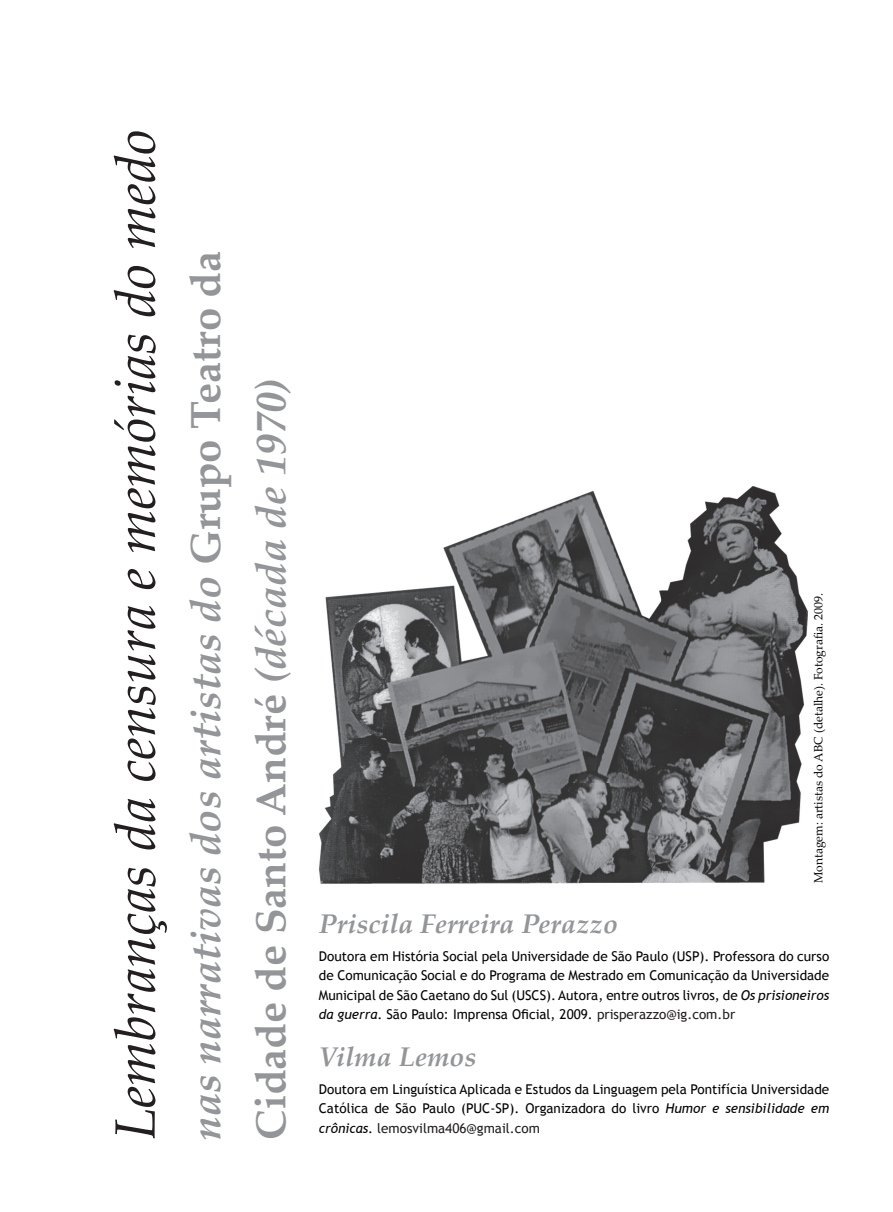
<style>
.page{position:relative;width:893px;height:1212px;background:#fff}
.page>*{position:absolute;margin:0;border:0;box-sizing:border-box;transform-origin:0 0}
.t1{font:italic 57px "Palatino Linotype";color:#231f20}
.t2{font:italic 700 42px/65.6px "Palatino Linotype";color:#939598}
.t3{font:italic 700 27px "Palatino Linotype";color:#939598}
.t4{font:13.5px/19.5px "Trebuchet MS";color:#040503;text-align:justify}
.t5{font:12px "Palatino Linotype";color:#040503}
.s1{font-style:normal}
.s2{font-style:italic}
.s3{color:#231f20}
</style>
<div class="page">
<img style="left:319px;top:486px;width:489px;height:397px">
<h1 class="t1" style="left:95px;top:1139px;width:1012px;rotate:-90deg">Lembranças da censura e memórias do medo</h1>
<h2 class="t2" style="left:171px;top:1139px;width:890px;rotate:-90deg">nas narrativas dos artistas do <span class="s1">Grupo Teatro da<br>Cidade de Santo André</span> (década de 1970)</h2>
<p class="t5" style="left:810px;top:883px;width:292px;rotate:-90deg">Montagem: artistas do ABC (detalhe). Fotografia. 2009.</p>
<h3 class="t3" style="left:319px;top:904px;width:301px">Priscila Ferreira Perazzo</h3>
<p class="t4" style="left:319px;top:946px;width:512px">Doutora em História Social pela Universidade de São Paulo (USP). Professora do curso de Comunicação Social e do Programa de Mestrado em Comunicação da Universidade Municipal de São Caetano do Sul (USCS). Autora, entre outros livros, de <span class="s2">Os prisioneiros da guerra</span>. São Paulo: Imprensa Oficial, 2009. <span class="s3">prisperazzo@ig.com.br</span></p>
<h3 class="t3" style="left:319px;top:1037px;width:159px">Vilma Lemos</h3>
<p class="t4" style="left:319px;top:1079px;width:512px">Doutora em Linguística Aplicada e Estudos da Linguagem pela Pontifícia Universidade Católica de São Paulo (PUC-SP). Organizadora do livro <span class="s2">Humor e sensibilidade em crônicas</span>. <span class="s3">lemosvilma406@gmail.com</span></p>
</div>
